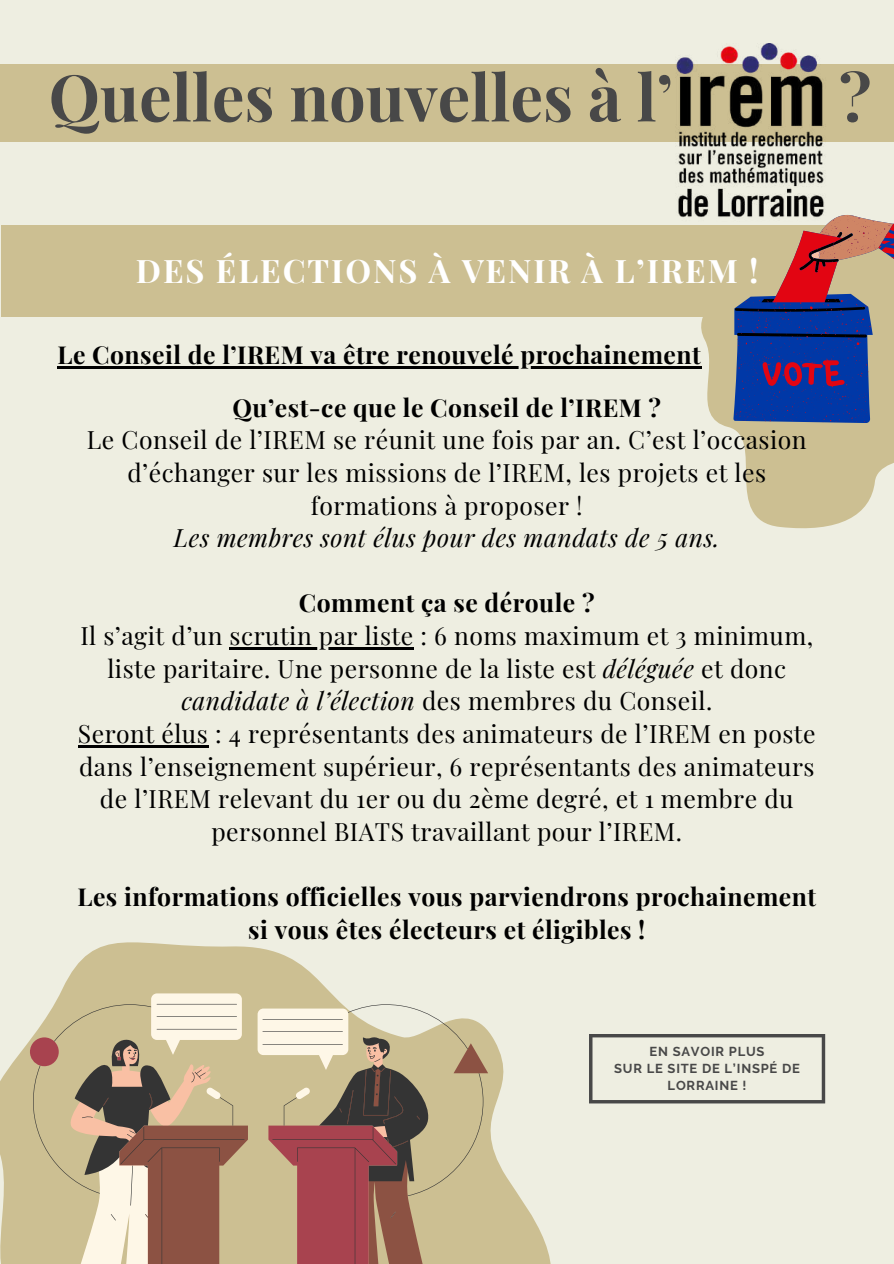
<style>
.page{position:relative;width:894px;height:1264px;background:#fff}
.page>*{position:absolute;margin:0;border:0;box-sizing:border-box;transform-origin:0 0}
.t1{font:700 64.65px "Playfair Display";color:#484848}
.t2{font:700 32.4px "Playfair Display";letter-spacing:.06em;color:#fff}
.t3{font:24.75px/32.7px "Playfair Display";letter-spacing:.02em;color:#000;text-align:center}
.t4{font:700 24.75px/32.7px "Playfair Display";letter-spacing:.02em;color:#000;text-align:center}
.t5{font:italic 24.75px "Playfair Display";letter-spacing:.02em;color:#000}
.t6{font:700 12.9px/17.2px "Raleway";letter-spacing:.06em;color:#484848;text-align:center}
.s1{font-style:italic}
</style>
<div class="page">
<div style="left:0;top:0;width:893px;height:1263px;background:#eeeee1"></div>
<svg style="left:689px;top:316px;width:204px;height:213px;fill:#ccbf92"></svg>
<div style="left:0;top:65px;width:893px;height:77px;background:#ccbf92"></div>
<img style="left:675px;top:44px;width:150px;height:174px">
<div style="left:1px;top:225px;width:892px;height:91px;background:#ccbf92"></div>
<svg style="left:0;top:942px;width:551px;height:321px"></svg>
<svg style="left:76px;top:993px;width:272px;height:10px;fill:#ccbf92"></svg>
<svg style="left:33px;top:1003px;width:450px;height:260px;background:#b89d83"></svg>
<hr style="left:229px;top:647px;width:184px;height:2px;background:#000">
<hr style="left:78px;top:745px;width:130px;height:2px;background:#000">
<svg style="left:589px;top:1034px;width:236px;height:69px"></svg>
<svg style="left:733px;top:210px;width:160px;height:212px"></svg>
<hr style="left:57px;top:366px;width:644px;height:2px;background:#000">
<h1 class="t1" style="left:49px;top:52px;width:625px">Quelles nouvelles à l’</h1>
<h1 class="t1" style="left:838px;top:52px;width:34px">?</h1>
<h2 class="t2" style="left:136px;top:248px;width:624px">DES ÉLECTIONS À VENIR À L’IREM !</h2>
<p class="t4" style="left:57px;top:337px;width:645px">Le Conseil de l’IREM va être renouvelé prochainement</p>
<p class="t4" style="left:232px;top:390px;width:430px">Qu’est-ce que le Conseil de l’IREM ?</p>
<p class="t3" style="left:87px;top:422px;width:721px">Le Conseil de l’IREM se réunit une fois par an. C’est l’occasion d’échanger sur les missions de l’IREM, les projets et les formations à proposer !</p>
<p class="t5" style="left:174px;top:520px;width:547px">Les membres sont élus pour des mandats de 5 ans.</p>
<p class="t4" style="left:299px;top:586px;width:297px">Comment ça se déroule ?</p>
<p class="t3" style="left:78px;top:618px;width:739px">Il s’agit d’un scrutin par liste : 6 noms maximum et 3 minimum, liste paritaire. Une personne de la liste est <span class="s1">déléguée</span> et donc <span class="s1">candidate à l’élection</span> des membres du Conseil.<br>Seront élus : 4 représentants des animateurs de l’IREM en poste dans l’enseignement supérieur, 6 représentants des animateurs de l’IREM relevant du 1er ou du 2ème degré, et 1 membre du personnel BIATS travaillant pour l’IREM.</p>
<p class="t4" style="left:77px;top:879px;width:740px">Les informations officielles vous parviendrons prochainement si vous êtes électeurs et éligibles !</p>
<p class="t6" style="left:614px;top:1042px;width:187px">EN SAVOIR PLUS<br>SUR LE SITE DE L’INSPÉ DE<br>LORRAINE !</p>
</div>
